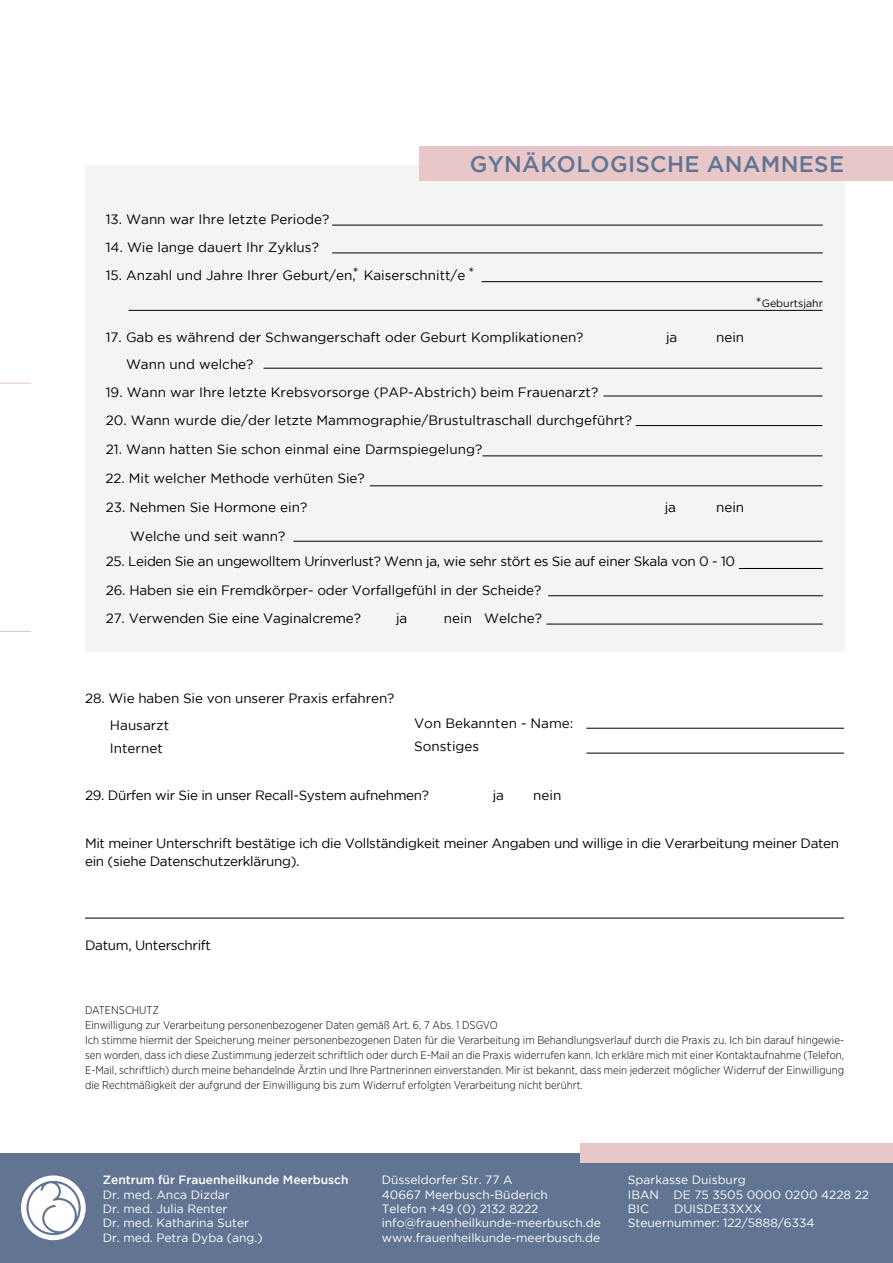
<style>
.page{position:relative;width:893px;height:1263px;background:#fff}
.page>*{position:absolute;margin:0;border:0;box-sizing:border-box;transform-origin:0 0}
.t1{font:500 22.5px "Gotham";letter-spacing:.015em;color:#617592}
.t2{font:13.5px/22.5px "Gotham";color:#000}
.t3{font:13.5px/18px "Gotham";letter-spacing:-.025em;color:#000}
.t4{font:12px/14.4px "Gotham";color:#fff}
.t5{font:500 12px "Gotham";color:#fff}
.t6{font:300 11.25px/15px "Gotham Narrow";color:#000}
.t7{font:10.5px "Gotham";color:#000}
.s1{font-size:13.5px}
</style>
<div class="page">
<div style="left:85px;top:165px;width:759px;height:486px;background:#f4f4f3"></div>
<hr style="left:0;top:631px;width:31px;height:1px;background:#e8c7c8">
<hr style="left:0;top:382px;width:31px;height:2px;background:#e8c7c8">
<hr style="left:586px;top:728px;width:258px;height:1px;background:#000">
<hr style="left:586px;top:753px;width:258px;height:1px;background:#000">
<hr style="left:85px;top:918px;width:759px;height:1px;background:#000">
<hr style="left:548px;top:595px;width:275px;height:1px;background:#000">
<hr style="left:546px;top:624px;width:277px;height:1px;background:#000">
<hr style="left:739px;top:568px;width:84px;height:1px;background:#000">
<div style="left:0;top:1153px;width:893px;height:110px;background:#617592"></div>
<div style="left:580px;top:1144px;width:313px;height:19px;background:#e8c7c8"></div>
<div style="left:21px;top:1175px;width:65px;height:65px;background:#fff;border-radius:50%"></div>
<svg style="left:26px;top:1181px;width:55px;height:54px"></svg>
<hr style="left:482px;top:281px;width:340px;height:1px;background:#000">
<hr style="left:129px;top:310px;width:693px;height:1px;background:#000">
<hr style="left:603px;top:396px;width:219px;height:1px;background:#000">
<hr style="left:636px;top:425px;width:186px;height:1px;background:#000">
<hr style="left:482px;top:456px;width:340px;height:1px;background:#000">
<hr style="left:370px;top:485px;width:452px;height:1px;background:#000">
<hr style="left:293px;top:541px;width:529px;height:1px;background:#000">
<div style="left:419px;top:147px;width:474px;height:34px;background:#e8c7c8"></div>
<hr style="left:332px;top:225px;width:491px;height:1px;background:#000">
<hr style="left:332px;top:253px;width:491px;height:1px;background:#000">
<hr style="left:264px;top:368px;width:558px;height:1px;background:#000">
<h1 class="t1" style="left:470px;top:152px;width:376px">GYNÄKOLOGISCHE ANAMNESE</h1>
<p class="t2" style="left:106px;top:208px;width:225px">13. Wann war Ihre letzte Periode?</p>
<p class="t2" style="left:106px;top:236px;width:215px">14. Wie lange dauert Ihr Zyklus?</p>
<p class="t2" style="left:106px;top:264px;width:361px">15. Anzahl und Jahre Ihrer Geburt/en, Kaiserschnitt/e</p>
<p class="t2" style="left:353px;top:261px;width:7px">*</p>
<p class="t2" style="left:469px;top:261px;width:7px">*</p>
<p class="t2" style="left:106px;top:325px;width:479px">17. Gab es während der Schwangerschaft oder Geburt Komplikationen?</p>
<p class="t2" style="left:666px;top:325px;width:13px">ja</p>
<p class="t2" style="left:716px;top:325px;width:30px">nein</p>
<p class="t2" style="left:126px;top:352px;width:129px">Wann und welche?</p>
<p class="t2" style="left:106px;top:380px;width:494px">19. Wann war Ihre letzte Krebsvorsorge (PAP-Abstrich) beim Frauenarzt?</p>
<p class="t2" style="left:106px;top:409px;width:528px">20. Wann wurde die/der letzte Mammographie/Brustultraschall durchgeführt?</p>
<p class="t2" style="left:106px;top:437px;width:378px">21. Wann hatten Sie schon einmal eine Darmspiegelung?</p>
<p class="t2" style="left:105px;top:467px;width:261px">22. Mit welcher Methode verhüten Sie?</p>
<p class="t2" style="left:106px;top:496px;width:203px">23. Nehmen Sie Hormone ein?</p>
<p class="t2" style="left:665px;top:496px;width:13px">ja</p>
<p class="t2" style="left:716px;top:496px;width:30px">nein</p>
<p class="t2" style="left:130px;top:525px;width:157px">Welche und seit wann?</p>
<p class="t3" style="left:106px;top:552px;width:631px">25. Leiden Sie an ungewolltem Urinverlust? Wenn ja, wie sehr stört es Sie auf einer Skala von 0 - 10</p>
<p class="t2" style="left:106px;top:579px;width:437px">26. Haben sie ein Fremdkörper- oder Vorfallgefühl in der Scheide?</p>
<p class="t2" style="left:106px;top:607px;width:257px">27. Verwenden Sie eine Vaginalcreme?</p>
<p class="t2" style="left:396px;top:607px;width:13px">ja</p>
<p class="t2" style="left:444px;top:607px;width:100px">nein Welche?</p>
<p class="t7" style="left:756px;top:298px;width:68px"><span class="s1">*</span>Geburtsjahr</p>
<p class="t2" style="left:85px;top:686px;width:311px">28. Wie haben Sie von unserer Praxis erfahren?</p>
<p class="t2" style="left:414px;top:712px;width:161px">Von Bekannten - Name:<br>Sonstiges</p>
<p class="t2" style="left:110px;top:714px;width:61px">Hausarzt<br>Internet</p>
<p class="t3" style="left:85px;top:785px;width:345px">29. Dürfen wir Sie in unser Recall-System aufnehmen?</p>
<p class="t2" style="left:493px;top:783px;width:13px">ja</p>
<p class="t2" style="left:533px;top:783px;width:30px">nein</p>
<p class="t3" style="left:85px;top:833px;width:756px">Mit meiner Unterschrift bestätige ich die Vollständigkeit meiner Angaben und willige in die Verarbeitung meiner Daten ein (siehe Datenschutzerklärung).</p>
<p class="t3" style="left:85px;top:935px;width:127px">Datum, Unterschrift</p>
<p class="t6" style="left:85px;top:1002px;width:761px">DATENSCHUTZ<br>Einwilligung zur Verarbeitung personenbezogener Daten gemäß Art. 6, 7 Abs. 1 DSGVO<br>Ich stimme hiermit der Speicherung meiner personenbezogenen Daten für die Verarbeitung im Behandlungsverlauf durch die Praxis zu. Ich bin darauf hingewie&shy;sen worden, dass ich diese Zustimmung jederzeit schriftlich oder durch E-Mail an die Praxis widerrufen kann. Ich erkläre mich mit einer Kontaktaufnahme (Telefon, E-Mail, schriftlich) durch meine behandelnde Ärztin und Ihre Partnerinnen einverstanden. Mir ist bekannt, dass mein jederzeit möglicher Widerruf der Einwilligung die Rechtmäßigkeit der aufgrund der Einwilligung bis zum Widerruf erfolgten Verarbeitung nicht berührt.</p>
<p class="t5" style="left:103px;top:1173px;width:247px">Zentrum für Frauenheilkunde Meerbusch</p>
<p class="t4" style="left:103px;top:1187px;width:161px">Dr. med. Anca Dizdar<br>Dr. med. Julia Renter<br>Dr. med. Katharina Suter<br>Dr. med. Petra Dyba (ang.)</p>
<p class="t4" style="left:382px;top:1172px;width:221px">Düsseldorfer Str. 77 A<br>40667 Meerbusch-Büderich<br>Telefon +49 (0) 2132 8222 info@frauenheilkunde-meerbusch.de www.frauenheilkunde-meerbusch.de</p>
<p class="t4" style="left:628px;top:1172px;width:243px">Sparkasse Duisburg<br>IBAN DE 75 3505 0000 0200 4228 22<br>BIC</p>
<p class="t4" style="left:628px;top:1201px;width:188px;text-align:center">DUISDE33XXX<br>Steuernummer: 122/5888/6334</p>
</div>
